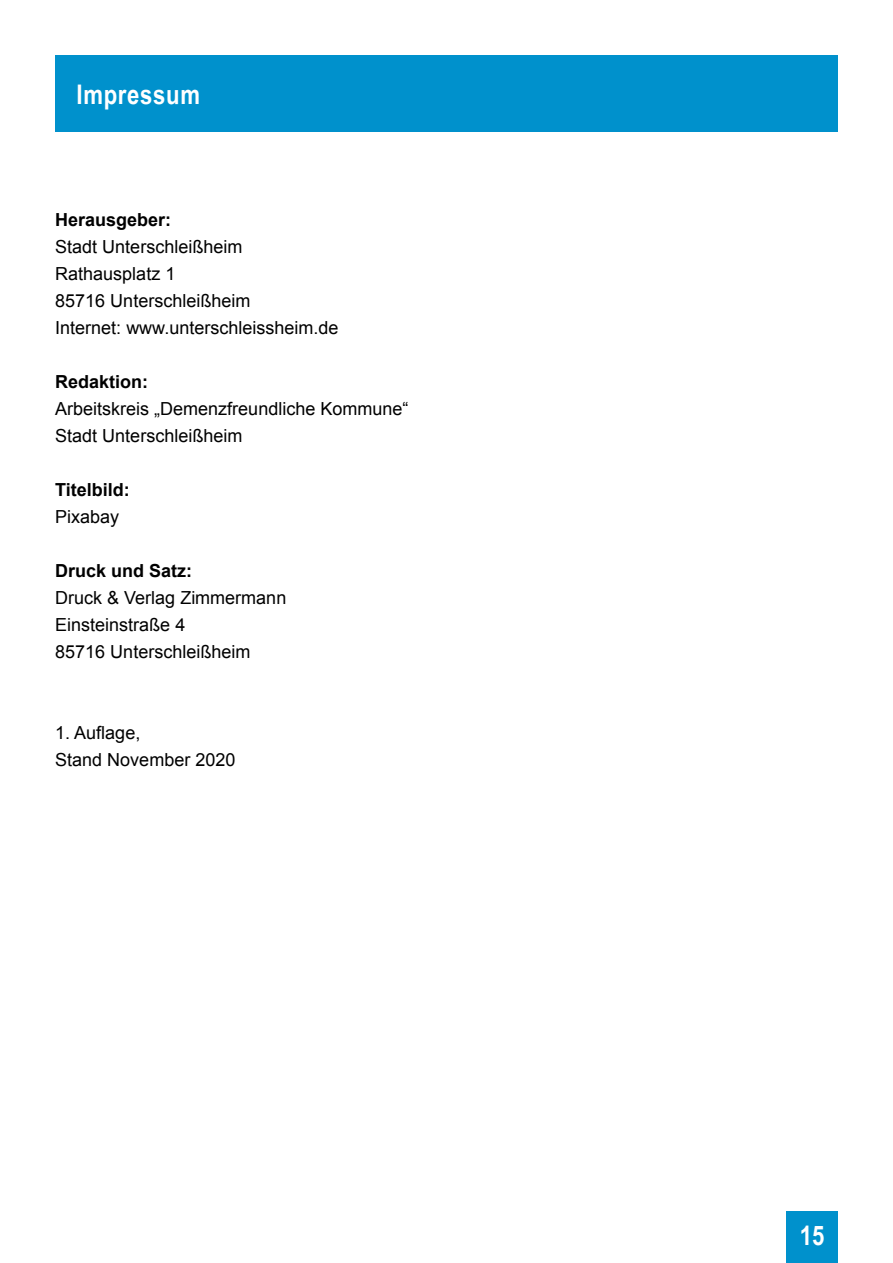
<style>
.page{position:relative;width:893px;height:1263px;background:#fff}
.page>*{position:absolute;margin:0;border:0;box-sizing:border-box;transform-origin:0 0}
.t1{font:700 27px "USH Bold Arial Narrow";letter-spacing:.025em;color:#fff}
.t2{font:18px/27px "Arial";color:#000}
.t3{font:700 18px "Arial";color:#000}
</style>
<div class="page">
<div style="left:55px;top:55px;width:783px;height:77px;background:#0091cc"></div>
<div style="left:787px;top:1212px;width:51px;height:51px;background:#0091cc"></div>
<h1 class="t1" style="left:77px;top:74px;width:125px">Impressum</h1>
<p class="t3" style="left:55px;top:208px;width:118px">Herausgeber:</p>
<p class="t2" style="left:55px;top:233px;width:285px">Stadt Unterschleißheim<br>Rathausplatz 1<br>85716 Unterschleißheim<br>Internet: www.unterschleissheim.de</p>
<p class="t3" style="left:55px;top:370px;width:95px">Redaktion:</p>
<p class="t2" style="left:55px;top:395px;width:355px">Arbeitskreis „Demenzfreundliche Kommune“<br>Stadt Unterschleißheim</p>
<p class="t3" style="left:55px;top:478px;width:76px">Titelbild:</p>
<p class="t2" style="left:55px;top:503px;width:66px">Pixabay</p>
<p class="t3" style="left:55px;top:559px;width:139px">Druck und Satz:</p>
<p class="t2" style="left:55px;top:584px;width:233px">Druck &amp; Verlag Zimmermann<br>Einsteinstraße 4<br>85716 Unterschleißheim</p>
<p class="t2" style="left:55px;top:719px;width:182px">1. Auflage,<br>Stand November 2020</p>
<h1 class="t1" style="left:800px;top:1214px;width:26px">15</h1>
</div>
